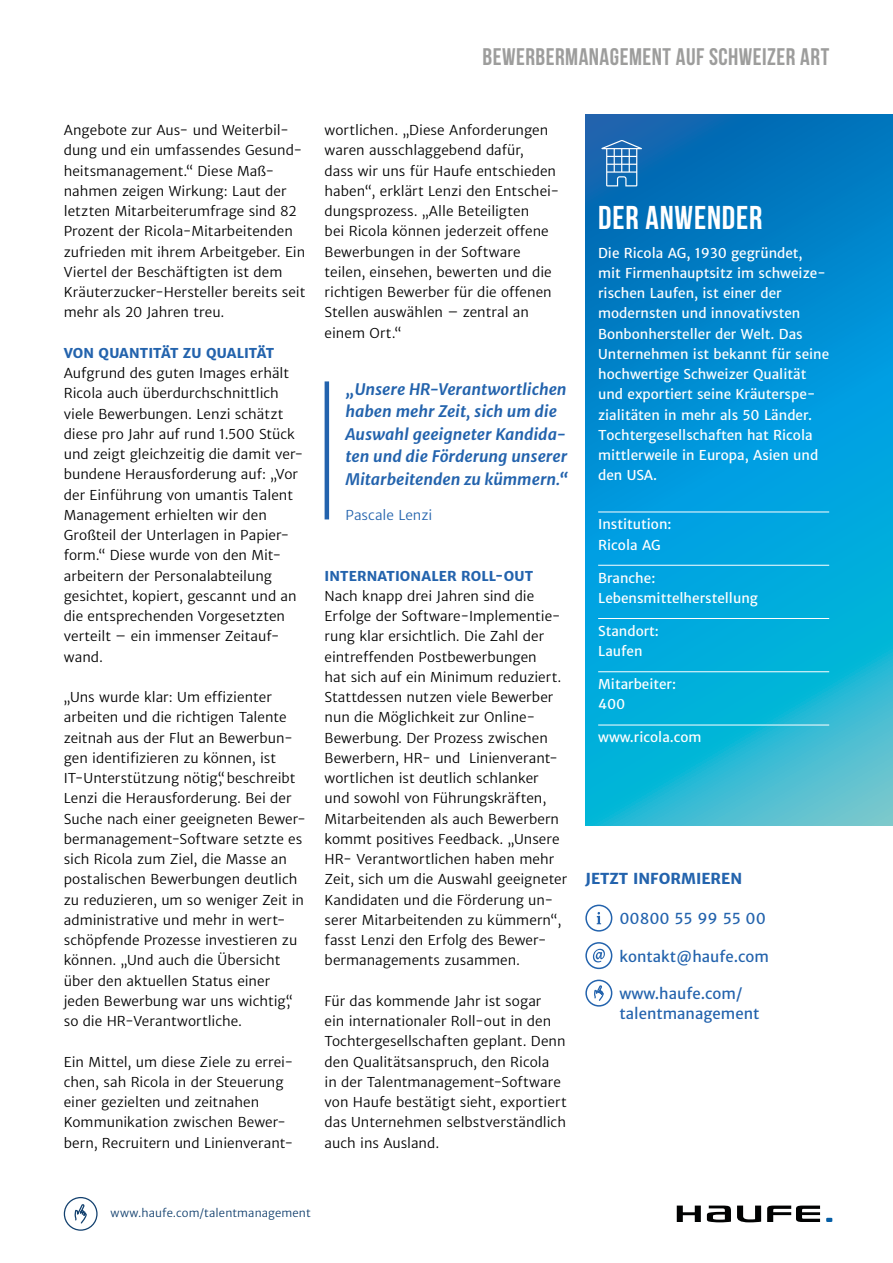
<style>
.page{position:relative;width:893px;height:1263px;background:#fff}
.page>*{position:absolute;margin:0;border:0;box-sizing:border-box;transform-origin:0 0}
.t1{font:700 33px "Bebas Neue";letter-spacing:.025em;color:#fff}
.t2{font:700 24px "Bebas Neue";letter-spacing:.02em;color:#9d9d9c}
.t3{font:italic 700 15.75px/22.5px "Haufe Merriweather Sans";letter-spacing:-.005em;color:#2363ad}
.t4{font:15px/19.5px "Haufe Merriweather Sans";color:#2363ad}
.t5{font:700 15px "Haufe Merriweather Sans";color:#2363ad}
.t6{font:13.5px/20.2px "Haufe Merriweather Sans Lt";color:#000}
.t7{font:13.5px/20.2px "Haufe Merriweather Sans";color:#fff}
.t8{font:700 13.5px "Haufe Merriweather Sans";letter-spacing:.005em;color:#2363ad}
.t9{font:13.5px "Haufe Merriweather Sans Lt";color:#2363ad}
.t10{font:11.25px "Haufe Merriweather Sans Lt";letter-spacing:.01em;color:#12406e}
</style>
<div class="page">
<svg style="left:737px;top:1205px;width:24px;height:17px"></svg>
<svg style="left:677px;top:1205px;width:24px;height:17px"></svg>
<svg style="left:767px;top:1205px;width:53px;height:17px"></svg>
<svg style="left:826px;top:1218px;width:6px;height:4px"></svg>
<svg style="left:707px;top:1205px;width:24px;height:17px"></svg>
<div style="left:64px;top:1197px;width:34px;height:34px;border:1px solid #12406e;border-radius:50%"></div>
<svg style="left:74px;top:1204px;width:13px;height:20px"></svg>
<hr style="left:325px;top:381px;width:4px;height:138px;background:#2363ad">
<svg style="left:585px;top:115px;width:308px;height:710px;background:#0999d2"></svg>
<hr style="left:598px;top:512px;width:231px;height:1px;background:#fff">
<hr style="left:598px;top:565px;width:231px;height:1px;background:#fff">
<hr style="left:598px;top:618px;width:231px;height:1px;background:#fff">
<hr style="left:598px;top:671px;width:231px;height:1px;background:#fff">
<hr style="left:598px;top:725px;width:231px;height:1px;background:#fff">
<svg style="left:601px;top:140px;width:42px;height:46px;background:#4286c0"></svg>
<div style="left:585px;top:904px;width:27px;height:28px;border:2px solid #2363ad;border-radius:50%"></div>
<svg style="left:597px;top:912px;width:4px;height:12px"></svg>
<div style="left:585px;top:942px;width:27px;height:27px;border:2px solid #2363ad;border-radius:50%"></div>
<svg style="left:593px;top:949px;width:12px;height:13px"></svg>
<svg style="left:594px;top:985px;width:10px;height:16px"></svg>
<div style="left:585px;top:979px;width:27px;height:28px;border:2px solid #2363ad;border-radius:50%"></div>
<h2 class="t2" style="left:483px;top:43px;width:348px">BEWERBERMANAGEMENT AUF SCHWEIZER ART</h2>
<p class="t6" style="left:64px;top:120px;width:243px">Angebote zur Aus- und Weiterbil&shy;dung und ein umfassendes Gesund&shy;heitsmanagement.“ Diese Maß&shy;nahmen zeigen Wirkung: Laut der letzten Mitarbeiterumfrage sind 82<br>Prozent der Ricola-Mitarbeitenden zufrieden mit ihrem Arbeitgeber. Ein Viertel der Beschäftigten ist dem Kräuterzucker-Hersteller bereits seit mehr als 20 Jahren treu.</p>
<p class="t8" style="left:64px;top:345px;width:212px">VON QUANTITÄT ZU QUALITÄT</p>
<p class="t6" style="left:64px;top:363px;width:241px">Aufgrund des guten Images erhält<br>Ricola auch überdurchschnittlich viele Bewerbungen. Lenzi schätzt diese pro Jahr auf rund 1.500 Stück und zeigt gleichzeitig die damit ver&shy;bundene Herausforderung auf: „Vor der Einführung von umantis Talent<br>Management erhielten wir den<br>Großteil der Unterlagen in Papier&shy;form.“ Diese wurde von den Mit&shy;arbeitern der Personalabteilung gesichtet, kopiert, gescannt und an die entsprechenden Vorgesetzten verteilt – ein immenser Zeitauf&shy;wand.</p>
<p class="t6" style="left:64px;top:687px;width:244px">„Uns wurde klar: Um effizienter arbeiten und die richtigen Talente zeitnah aus der Flut an Bewerbun&shy;gen identifizieren zu können, ist IT-Unterstützung nötig“, beschreibt Lenzi die Herausforderung. Bei der Suche nach einer geeigneten Bewer&shy;bermanagement-Software setzte es sich Ricola zum Ziel, die Masse an postalischen Bewerbungen deutlich zu reduzieren, um so weniger Zeit in administrative und mehr in wert&shy;schöpfende Prozesse investieren zu können. „Und auch die Übersicht über den aktuellen Status einer jeden Bewerbung war uns wichtig“, so die HR-Verantwortliche.</p>
<p class="t6" style="left:64px;top:1052px;width:231px">Ein Mittel, um diese Ziele zu errei&shy;chen, sah Ricola in der Steuerung einer gezielten und zeitnahen Kommunikation zwischen Bewer&shy;bern, Recruitern und Linienverant-</p>
<p class="t6" style="left:325px;top:120px;width:236px">wortlichen. „Diese Anforderungen waren ausschlaggebend dafür,<br>dass wir uns für Haufe entschieden haben“ , erklärt Lenzi den Entschei&shy;dungsprozess. „Alle Beteiligten<br>bei Ricola können jederzeit offene<br>Bewerbungen in der Software teilen, einsehen, bewerten und die richtigen Bewerber für die offenen<br>Stellen auswählen – zentral an einem Ort.“</p>
<p class="t3" style="left:345px;top:378px;width:224px">„ Unsere HR-Verantwortlichen haben mehr Zeit, sich um die<br>Auswahl geeigneter Kandida&shy;ten und die Förderung unserer<br>Mitarbeitenden zu kümmern.“</p>
<p class="t9" style="left:345px;top:507px;width:88px">Pascale Lenzi</p>
<p class="t8" style="left:325px;top:567px;width:210px">INTERNATIONALER ROLL-OUT</p>
<p class="t6" style="left:325px;top:586px;width:244px">Nach knapp drei Jahren sind die Erfolge der Software-Implementie&shy;rung klar ersichtlich. Die Zahl der eintreffenden Postbewerbungen<br>hat sich auf ein Minimum reduziert.<br>Stattdessen nutzen viele Bewerber nun die Möglichkeit zur Online-Bewerbung. Der Prozess zwischen Bewerbern, HR- und Linienverant&shy;wortlichen ist deutlich schlanker<br>und sowohl von Führungskräften, Mitarbeitenden als auch Bewerbern kommt positives Feedback. „Unsere HR- Verantwortlichen haben mehr Zeit, sich um die Auswahl geeigneter Kandidaten und die Förderung un&shy;serer Mitarbeitenden zu kümmern“ , fasst Lenzi den Erfolg des Bewer&shy;bermanagements zusammen.</p>
<p class="t6" style="left:325px;top:991px;width:244px">Für das kommende Jahr ist sogar<br>ein internationaler Roll-out in den Tochtergesellschaften geplant. Denn den Qualitätsanspruch, den Ricola<br>in der Talentmanagement-Software von Haufe bestätigt sieht, exportiert das Unternehmen selbstverständlich auch ins Ausland.</p>
<h1 class="t1" style="left:598px;top:199px;width:166px">DER ANWENDER</h1>
<p class="t7" style="left:598px;top:243px;width:233px">Die Ricola AG, 1930 gegründet,<br>mit Firmenhauptsitz im schweize&shy;rischen Laufen, ist einer der modernsten und innovativsten<br>Bonbonhersteller der Welt. Das<br>Unternehmen ist bekannt für seine hochwertige Schweizer Qualität und exportiert seine Kräuterspe&shy;zialitäten in mehr als 50 Länder.<br>Tochtergesellschaften hat Ricola mittlerweile in Europa, Asien und den USA.</p>
<p class="t7" style="left:598px;top:514px;width:75px">Institution:<br>Ricola AG</p>
<p class="t7" style="left:598px;top:568px;width:161px">Branche:<br>Lebensmittelherstellung</p>
<p class="t7" style="left:598px;top:621px;width:62px">Standort:<br>Laufen</p>
<p class="t7" style="left:598px;top:674px;width:79px">Mitarbeiter:<br>400</p>
<p class="t7" style="left:598px;top:727px;width:105px">www.ricola.com</p>
<p class="t5" style="left:585px;top:870px;width:158px">JETZT INFORMIEREN</p>
<p class="t4" style="left:619px;top:909px;width:148px">00800 55 99 55 00</p>
<p class="t4" style="left:619px;top:946px;width:151px">kontakt@haufe.com</p>
<p class="t4" style="left:619px;top:984px;width:141px">www.haufe.com/ talentmanagement</p>
<p class="t10" style="left:110px;top:1206px;width:202px">www.haufe.com/talentmanagement</p>
</div>
